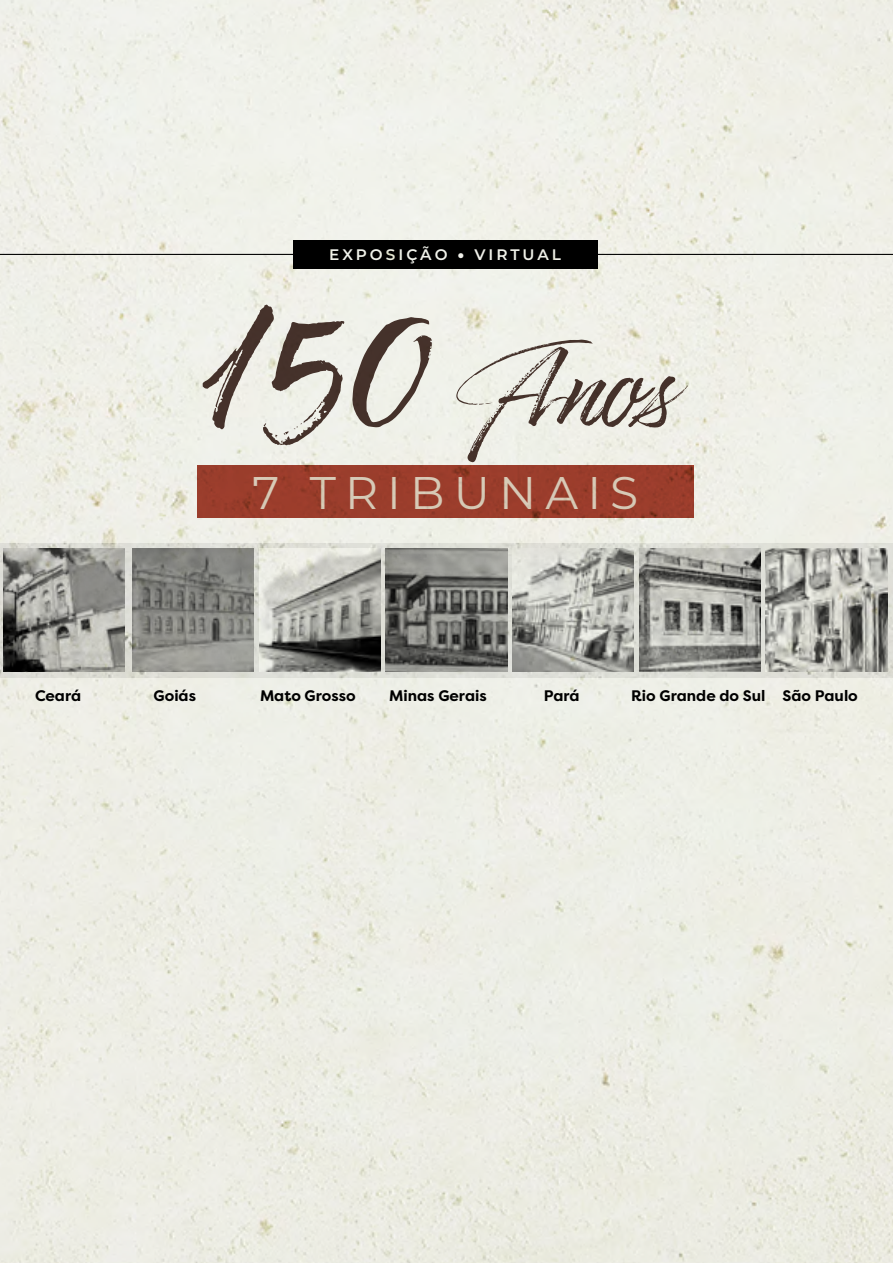
<style>
.page{position:relative;width:893px;height:1263px;background:#eeeee6}
.page>*{position:absolute;margin:0;border:0;box-sizing:border-box;transform-origin:0 0}
.t1{font:45.75px "Montserrat";letter-spacing:.2em;color:#e5d7c9}
.t2{font:700 15.3px "Filson Pro";color:#000}
.t3{font:600 15.3px "Montserrat";letter-spacing:.19em;color:#fff}
.s1{font-weight:900}
</style>
<div class="page">
<div style="left:197px;top:465px;width:496px;height:53px;background:#9a3d2c"></div>
<svg style="left:202px;top:304px;width:143px;height:141px;background:#c6c2ba"></svg>
<svg style="left:352px;top:317px;width:80px;height:110px;background:#bbb6ae"></svg>
<svg style="left:456px;top:340px;width:232px;height:122px;background:#d8d6cd"></svg>
<hr style="left:0;top:254px;width:893px;height:1px;background:#000">
<div style="left:293px;top:240px;width:304px;height:29px;background:#000"></div>
<svg style="left:0;top:544px;width:893px;height:134px;background:#9b9c96"></svg>
<p class="t3" style="left:329px;top:243px;width:233px">EXPOSIÇÃO <span class="s1">•</span> VIRTUAL</p>
<h1 class="t1" style="left:253px;top:462px;width:387px">7 TRIBUNAIS</h1>
<p class="t2" style="left:35px;top:686px;width:48px">Ceará</p>
<p class="t2" style="left:154px;top:686px;width:44px">Goiás</p>
<p class="t2" style="left:260px;top:686px;width:97px">Mato Grosso</p>
<p class="t2" style="left:389px;top:686px;width:99px">Minas Gerais</p>
<p class="t2" style="left:544px;top:686px;width:37px">Pará</p>
<p class="t2" style="left:631px;top:686px;width:228px">Rio Grande do Sul São Paulo</p>
</div>
